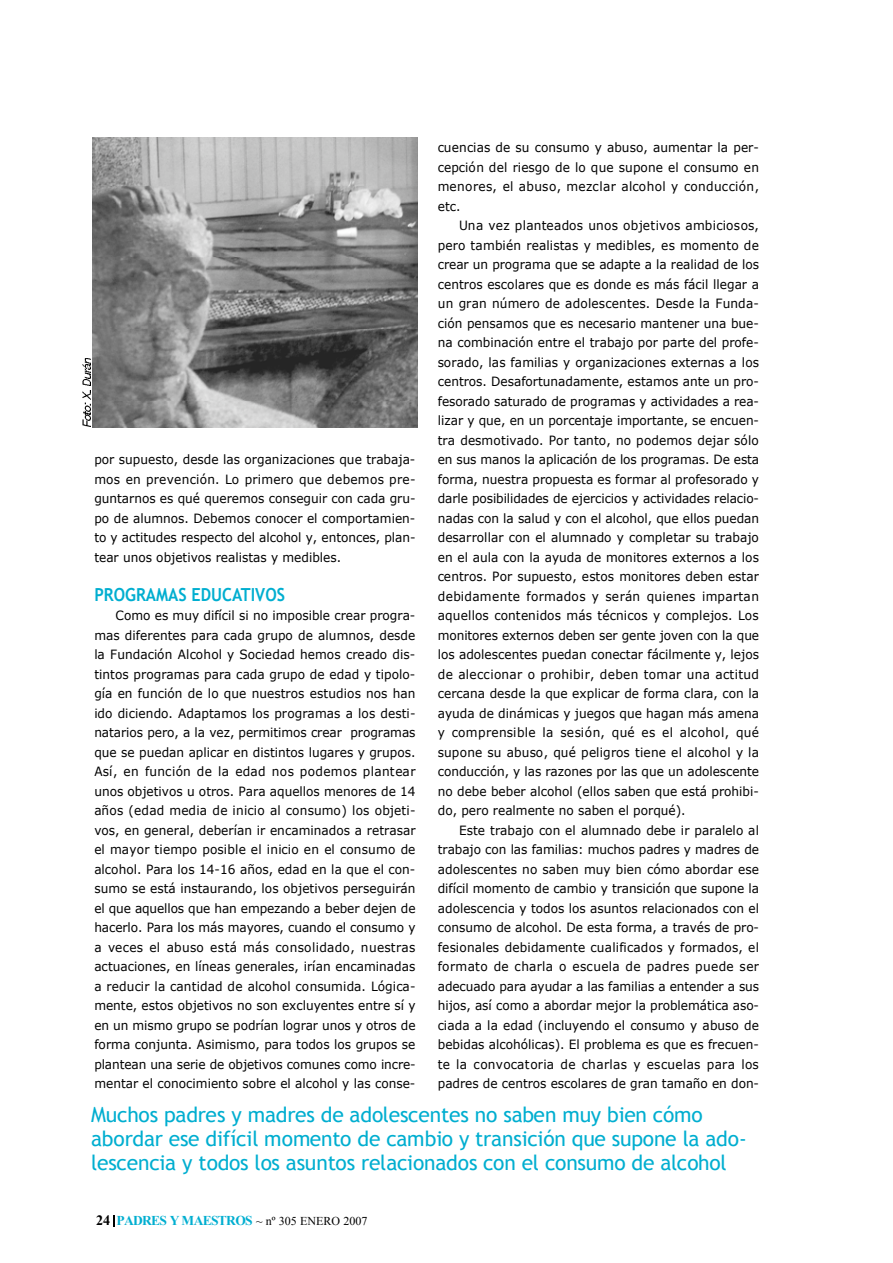
<style>
.page{position:relative;width:893px;height:1263px;background:#fff}
.page>*{position:absolute;margin:0;border:0;box-sizing:border-box;transform-origin:0 0}
.t1{font:21px/24px "Trebuchet MS";letter-spacing:-.01em;color:#00aed0}
.t2{font:700 18px "Trebuchet MS";color:#00aed0;scale:.9 1}
.t3{font:700 13.5px "Times New Roman";letter-spacing:-.055em;color:#00aed0}
.t4{font:12.75px/19.5px "Verdana";color:#000;text-align:justify;scale:.95 1}
.s1{font-size:14.25px;color:#000}
.s2{font-weight:400;font-size:12px;color:#000}
</style>
<div class="page">
<svg style="left:113px;top:1215px;width:1px;height:12px"></svg>
<img style="left:93px;top:137px;width:325px;height:290px">
<svg style="left:82px;top:359px;width:8px;height:67px"></svg>
<p class="t4" style="left:438px;top:137px;width:340px">cuencias de su consumo y abuso, aumentar la per&shy;cepción del riesgo de lo que supone el consumo en menores, el abuso, mezclar alcohol y conducción, etc.</p>
<p class="t4" style="left:438px;top:216px;width:340px;text-indent:21px">Una vez planteados unos objetivos ambiciosos, pero también realistas y medibles, es momento de crear un programa que se adapte a la realidad de los centros escolares que es donde es más fácil llegar a un gran número de adolescentes. Desde la Funda&shy;ción pensamos que es necesario mantener una bue&shy;na combinación entre el trabajo por parte del profe&shy;sorado, las familias y organizaciones externas a los centros. Desafortunadamente, estamos ante un pro&shy;fesorado saturado de programas y actividades a rea&shy;lizar y que, en un porcentaje importante, se encuen&shy;tra desmotivado. Por tanto, no podemos dejar sólo en sus manos la aplicación de los programas. De esta forma, nuestra propuesta es formar al profesorado y darle posibilidades de ejercicios y actividades relacio&shy;nadas con la salud y con el alcohol, que ellos puedan desarrollar con el alumnado y completar su trabajo en el aula con la ayuda de monitores externos a los centros. Por supuesto, estos monitores deben estar debidamente formados y serán quienes impartan aquellos contenidos más técnicos y complejos. Los monitores externos deben ser gente joven con la que los adolescentes puedan conectar fácilmente y, lejos de aleccionar o prohibir, deben tomar una actitud cercana desde la que explicar de forma clara, con la ayuda de dinámicas y juegos que hagan más amena y comprensible la sesión, qué es el alcohol, qué supone su abuso, qué peligros tiene el alcohol y la conducción, y las razones por las que un adolescente no debe beber alcohol (ellos saben que está prohibi&shy;do, pero realmente no saben el porqué).</p>
<p class="t4" style="left:438px;top:820px;width:340px;text-indent:21px">Este trabajo con el alumnado debe ir paralelo al trabajo con las familias: muchos padres y madres de adolescentes no saben muy bien cómo abordar ese difícil momento de cambio y transición que supone la adolescencia y todos los asuntos relacionados con el consumo de alcohol. De esta forma, a través de pro&shy;fesionales debidamente cualificados y formados, el formato de charla o escuela de padres puede ser adecuado para ayudar a las familias a entender a sus hijos, así como a abordar mejor la problemática aso&shy;ciada a la edad (incluyendo el consumo y abuso de bebidas alcohólicas). El problema es que es frecuen&shy;te la convocatoria de charlas y escuelas para los padres de centros escolares de gran tamaño en don-</p>
<h1 class="t1" style="left:91px;top:1102px;width:657px">Muchos padres y madres de adolescentes no saben muy bien cómo abordar ese difícil momento de cambio y transición que supone la ado&shy;lescencia y todos los asuntos relacionados con el consumo de alcohol</h1>
<p class="t4" style="left:94px;top:450px;width:340px">por supuesto, desde las organizaciones que trabaja&shy;mos en prevención. Lo primero que debemos pre&shy;guntarnos es qué queremos conseguir con cada gru&shy;po de alumnos. Debemos conocer el comportamien&shy;to y actitudes respecto del alcohol y, entonces, plan&shy;tear unos objetivos realistas y medibles.</p>
<h2 class="t2" style="left:94px;top:584px;width:213px">PROGRAMAS EDUCATIVOS</h2>
<p class="t4" style="left:94px;top:605px;width:340px;text-indent:21px">Como es muy difícil si no imposible crear progra&shy;mas diferentes para cada grupo de alumnos, desde la Fundación Alcohol y Sociedad hemos creado dis&shy;tintos programas para cada grupo de edad y tipolo&shy;gía en función de lo que nuestros estudios nos han ido diciendo. Adaptamos los programas a los desti&shy;natarios pero, a la vez, permitimos crear programas que se puedan aplicar en distintos lugares y grupos.<br>Así, en función de la edad nos podemos plantear unos objetivos u otros. Para aquellos menores de 14 años (edad media de inicio al consumo) los objeti&shy;vos, en general, deberían ir encaminados a retrasar el mayor tiempo posible el inicio en el consumo de alcohol. Para los 14-16 años, edad en la que el con&shy;sumo se está instaurando, los objetivos perseguirán el que aquellos que han empezando a beber dejen de hacerlo. Para los más mayores, cuando el consumo y a veces el abuso está más consolidado, nuestras actuaciones, en líneas generales, irían encaminadas a reducir la cantidad de alcohol consumida. Lógica&shy;mente, estos objetivos no son excluyentes entre sí y en un mismo grupo se podrían lograr unos y otros de forma conjunta. Asimismo, para todos los grupos se plantean una serie de objetivos comunes como incre&shy;mentar el conocimiento sobre el alcohol y las conse-</p>
<p class="t3" style="left:96px;top:1213px;width:273px"><span class="s1">24</span> PADRES YMAESTROS <span class="s2">~ nº 305 ENERO 2007</span></p>
</div>
